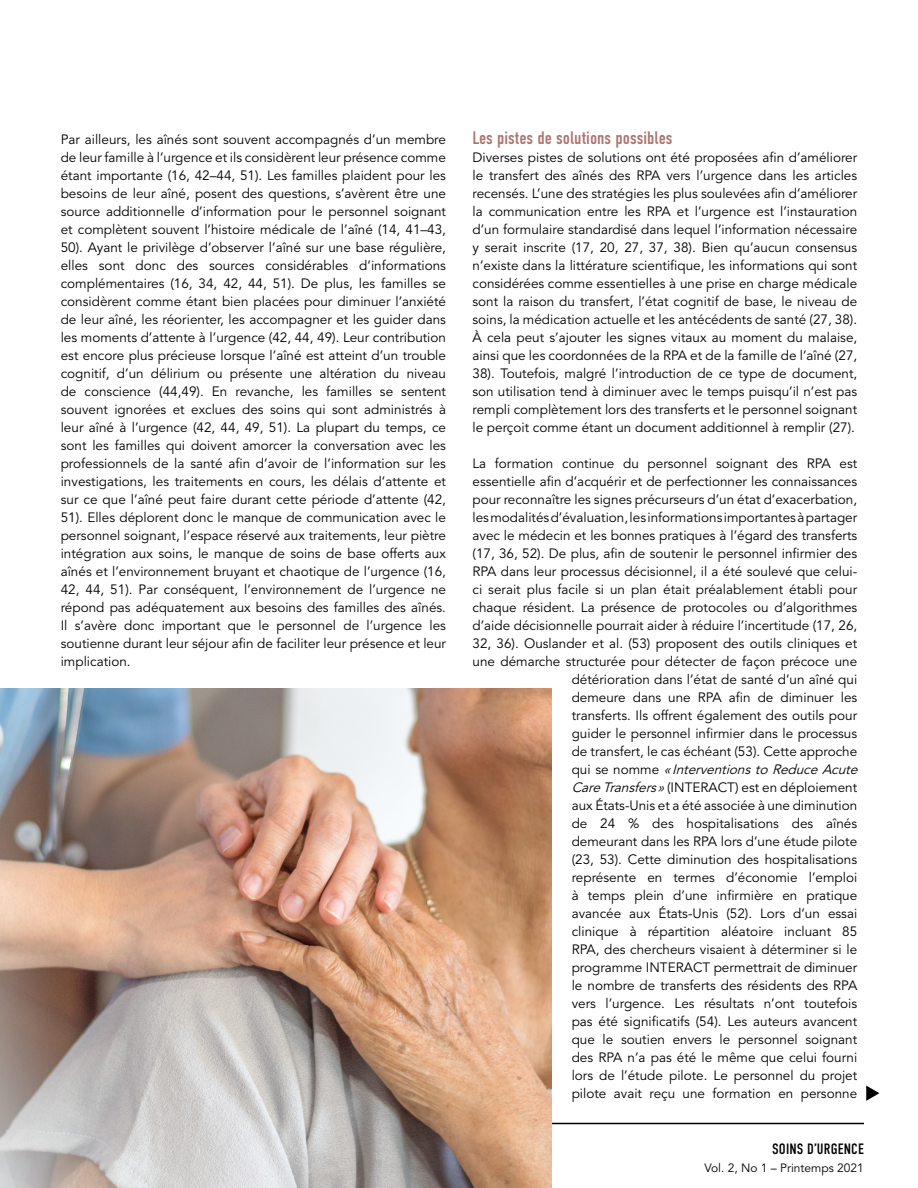
<style>
.page{position:relative;width:918px;height:1188px;background:#fff}
.page>*{position:absolute;margin:0;border:0;box-sizing:border-box;transform-origin:0 0}
.t1{font:18px "DIN Condensed";color:#ad7472}
.t2{font:15px "DIN Condensed";letter-spacing:.01em;color:#000}
.t3{font:13.5px/18px "Avenir LT Std";color:#000;text-align:justify}
.t4{font:italic 13.5px "Avenir LT Std";color:#000}
.t5{font:12px "Avenir LT Std";color:#000}
.s1{font-style:normal}
.s2{font-style:italic}
</style>
<div class="page">
<hr style="left:54px;top:1123px;width:810px;height:1px;background:#000">
<img style="left:0;top:688px;width:551px;height:500px">
<svg style="left:866px;top:1085px;width:14px;height:16px"></svg>
<p class="t3" style="left:61px;top:131px;width:387px">Par ailleurs, les aînés sont souvent accompagnés d’un membre de leur famille à l’urgence et ils considèrent leur présence comme étant importante (16, 42–44, 51). Les familles plaident pour les besoins de leur aîné, posent des questions, s’avèrent être une source additionnelle d’information pour le personnel soignant et complètent souvent l’histoire médicale de l’aîné (14, 41–43, 50). Ayant le privilège d’observer l’aîné sur une base régulière, elles sont donc des sources considérables d’informations complémentaires (16, 34, 42, 44, 51). De plus, les familles se considèrent comme étant bien placées pour diminuer l’anxiété de leur aîné, les réorienter, les accompagner et les guider dans les moments d’attente à l’urgence (42, 44, 49). Leur contribution est encore plus précieuse lorsque l’aîné est atteint d’un trouble cognitif, d’un délirium ou présente une altération du niveau de conscience (44,49). En revanche, les familles se sentent souvent ignorées et exclues des soins qui sont administrés à leur aîné à l’urgence (42, 44, 49, 51). La plupart du temps, ce sont les familles qui doivent amorcer la conversation avec les professionnels de la santé afin d’avoir de l’information sur les investigations, les traitements en cours, les délais d’attente et sur ce que l’aîné peut faire durant cette période d’attente (42, 51). Elles déplorent donc le manque de communication avec le personnel soignant, l’espace réservé aux traitements, leur piètre intégration aux soins, le manque de soins de base offerts aux aînés et l’environnement bruyant et chaotique de l’urgence (16, 42, 44, 51). Par conséquent, l’environnement de l’urgence ne répond pas adéquatement aux besoins des familles des aînés.<br>Il s’avère donc important que le personnel de l’urgence les soutienne durant leur séjour afin de faciliter leur présence et leur implication.</p>
<h1 class="t1" style="left:472px;top:128px;width:202px">Les pistes de solutions possibles</h1>
<p class="t3" style="left:472px;top:149px;width:386px">Diverses pistes de solutions ont été proposées afin d’améliorer le transfert des aînés des RPA vers l’urgence dans les articles recensés. L’une des stratégies les plus soulevées afin d’améliorer la communication entre les RPA et l’urgence est l’instauration d’un formulaire standardisé dans lequel l’information nécessaire y serait inscrite (17, 20, 27, 37, 38). Bien qu’aucun consensus n’existe dans la littérature scientifique, les informations qui sont considérées comme essentielles à une prise en charge médicale sont la raison du transfert, l’état cognitif de base, le niveau de soins, la médication actuelle et les antécédents de santé (27, 38).<br>À cela peut s’ajouter les signes vitaux au moment du malaise, ainsi que les coordonnées de la RPA et de la famille de l’aîné (27, 38). Toutefois, malgré l’introduction de ce type de document, son utilisation tend à diminuer avec le temps puisqu’il n’est pas rempli complètement lors des transferts et le personnel soignant le perçoit comme étant un document additionnel à remplir (27).</p>
<p class="t3" style="left:472px;top:455px;width:386px">La formation continue du personnel soignant des RPA est</p>
<p class="t3" style="left:472px;top:473px;width:386px">essentielle afin d’acquérir et de perfectionner les connaissances</p>
<p class="t3" style="left:472px;top:491px;width:386px">pour reconnaître les signes précurseurs d’un état d’exacerbation,</p>
<p class="t3" style="left:472px;top:509px;width:386px">les modalités d’évaluation, les informations importantes à partager</p>
<p class="t3" style="left:472px;top:527px;width:386px">avec le médecin et les bonnes pratiques à l’égard des transferts</p>
<p class="t3" style="left:472px;top:545px;width:386px">(17, 36, 52). De plus, afin de soutenir le personnel infirmier des</p>
<p class="t3" style="left:472px;top:563px;width:386px">RPA dans leur processus décisionnel, il a été soulevé que celui-</p>
<p class="t3" style="left:472px;top:581px;width:386px">ci serait plus facile si un plan était préalablement établi pour</p>
<p class="t3" style="left:472px;top:599px;width:386px">chaque résident. La présence de protocoles ou d’algorithmes</p>
<p class="t3" style="left:472px;top:617px;width:386px">d’aide décisionnelle pourrait aider à réduire l’incertitude (17, 26,</p>
<p class="t3" style="left:472px;top:635px;width:386px">32, 36). Ouslander et al. (53) proposent des outils cliniques et</p>
<p class="t3" style="left:472px;top:653px;width:386px">une démarche structurée pour détecter de façon précoce une</p>
<p class="t3" style="left:572px;top:671px;width:287px">détérioration dans l’état de santé d’un aîné qui</p>
<p class="t3" style="left:572px;top:689px;width:287px">demeure dans une RPA afin de diminuer les</p>
<p class="t3" style="left:572px;top:707px;width:287px">transferts. Ils offrent également des outils pour</p>
<p class="t3" style="left:572px;top:725px;width:287px">guider le personnel infirmier dans le processus</p>
<p class="t3" style="left:572px;top:743px;width:287px">de transfert, le cas échéant (53). Cette approche</p>
<p class="t4" style="left:572px;top:762px;width:291px"><span class="s1">q u i s e n o m m e</span> « InterventionstoReduceAcute</p>
<p class="t3" style="left:572px;top:779px;width:287px"><span class="s2">CareTransfers»</span>(INTERACT) est en déploiement</p>
<p class="t3" style="left:572px;top:797px;width:287px">aux États-Unis et a été associée à une diminution</p>
<p class="t3" style="left:572px;top:815px;width:287px">de 24 % des hospitalisations des aînés</p>
<p class="t3" style="left:572px;top:833px;width:287px">demeurant dans les RPA lors d’une étude pilote</p>
<p class="t3" style="left:572px;top:851px;width:287px">(23, 53). Cette diminution des hospitalisations</p>
<p class="t3" style="left:572px;top:869px;width:287px">représente en termes d’économie l’emploi</p>
<p class="t3" style="left:572px;top:887px;width:287px">à temps plein d’une infirmière en pratique</p>
<p class="t3" style="left:572px;top:905px;width:287px">avancée aux États-Unis (52). Lors d’un essai</p>
<p class="t3" style="left:572px;top:923px;width:287px">clinique à répartition aléatoire incluant 85</p>
<p class="t3" style="left:572px;top:941px;width:287px">RPA, des chercheurs visaient à déterminer si le</p>
<p class="t3" style="left:572px;top:959px;width:287px">programme INTERACT permettrait de diminuer</p>
<p class="t3" style="left:572px;top:977px;width:287px">le nombre de transferts des résidents des RPA</p>
<p class="t3" style="left:572px;top:995px;width:287px">vers l’urgence. Les résultats n’ont toutefois</p>
<p class="t3" style="left:572px;top:1013px;width:287px">pas été significatifs (54). Les auteurs avancent</p>
<p class="t3" style="left:572px;top:1031px;width:287px">que le soutien envers le personnel soignant</p>
<p class="t3" style="left:572px;top:1049px;width:287px">des RPA n’a pas été le même que celui fourni</p>
<p class="t3" style="left:572px;top:1067px;width:287px">lors de l’étude pilote. Le personnel du projet</p>
<p class="t3" style="left:572px;top:1085px;width:287px">pilote avait reçu une formation en personne</p>
<p class="t2" style="left:772px;top:1140px;width:93px">SOINS D’URGENCE</p>
<p class="t5" style="left:704px;top:1161px;width:161px">Vol. 2, No 1 – Printemps 2021</p>
</div>
